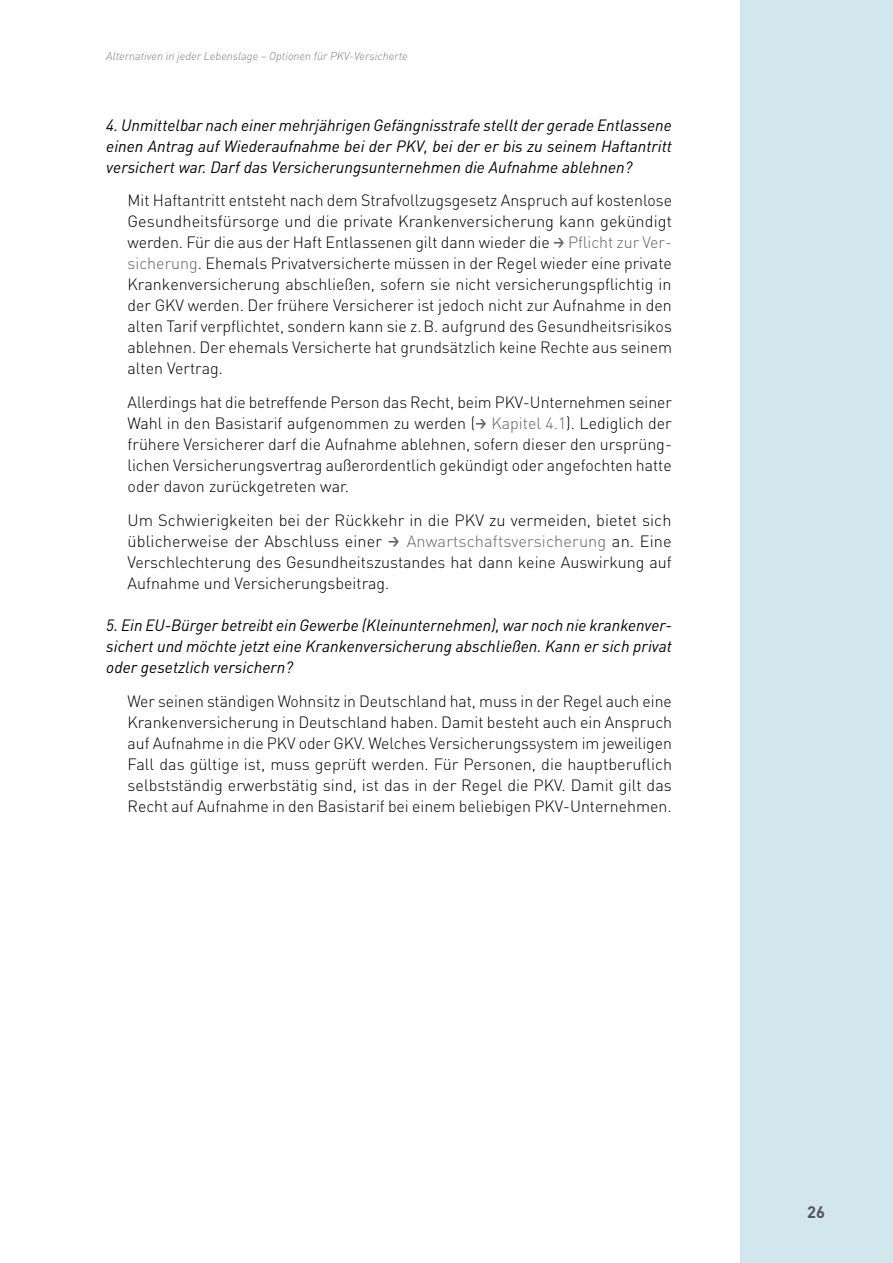
<style>
.page{position:relative;width:893px;height:1263px;background:#fff}
.page>*{position:absolute;margin:0;border:0;box-sizing:border-box;transform-origin:0 0}
.t1{font:700 16.5px "DINOT";color:#565656}
.t2{font:300 16.2px/21px "DINOT";color:#000;text-align:justify}
.t3{font:italic 16.2px/21px "DIN";color:#000;text-align:justify}
.t4{font:italic 300 11.25px "DIN";color:#7b7b7a}
.s1{font-family:"GD Vtype";font-weight:500;color:#636362}
.s2{color:#636362}
</style>
<div class="page">
<div style="left:740px;top:0;width:153px;height:1263px;background:#d2e6ed"></div>
<p class="t4" style="left:106px;top:49px;width:303px">Alternativen in jeder Lebenslage – Optionen für PKV-Versicherte</p>
<p class="t3" style="left:106px;top:114px;width:567px">4. Unmittelbar nach einer mehrjährigen Gefängnisstrafe stellt der gerade Entlassene einen Antrag auf Wiederaufnahme bei der PKV, bei der er bis zu seinem Haftantritt versichert war. Darf das Versicherungsunternehmen die Aufnahme ablehnen?</p>
<p class="t2" style="left:128px;top:189px;width:546px">Mit Haftantritt entsteht nach dem Strafvollzugsgesetz Anspruch auf kostenlose Gesundheitsfürsorge und die private Krankenversicherung kann gekündigt werden. Für die aus der Haft Entlassenen gilt dann wieder die <span class="s1">→</span> <span class="s2">Pflicht zur Ver&shy;sicherung</span>. Ehemals Privatversicherte müssen in der Regel wieder eine private Krankenversicherung abschließen, sofern sie nicht versicherungspflichtig in der GKV werden. Der frühere Versicherer ist jedoch nicht zur Aufnahme in den alten Tarif verpflichtet, sondern kann sie z.B. aufgrund des Gesundheitsrisikos ablehnen. Der ehemals Versicherte hat grundsätzlich keine Rechte aus seinem alten Vertrag.</p>
<p class="t2" style="left:128px;top:391px;width:546px">Allerdings hat die betreffende Person das Recht, beim PKV-Unternehmen seiner Wahl in den Basistarif aufgenommen zu werden (<span class="s1">→</span> <span class="s2">Kapitel 4.1</span>). Lediglich der frühere Versicherer darf die Aufnahme ablehnen, sofern dieser den ursprüng&shy;lichen Versicherungsvertrag außerordentlich gekündigt oder angefochten hatte oder davon zurückgetreten war.</p>
<p class="t2" style="left:128px;top:509px;width:546px">Um Schwierigkeiten bei der Rückkehr in die PKV zu vermeiden, bietet sich üblicherweise der Abschluss einer <span class="s1">→</span> <span class="s2">Anwartschaftsversicherung</span> an. Eine Verschlechterung des Gesundheitszustandes hat dann keine Auswirkung auf Aufnahme und Versicherungsbeitrag.</p>
<p class="t3" style="left:106px;top:614px;width:567px">5. Ein EU-Bürger betreibt ein Gewerbe (Kleinunternehmen), war noch nie krankenver&shy;sichert und möchte jetzt eine Krankenversicherung abschließen. Kann er sich privat oder gesetzlich versichern?</p>
<p class="t2" style="left:128px;top:690px;width:546px">Wer seinen ständigen Wohnsitz in Deutschland hat, muss in der Regel auch eine Krankenversicherung in Deutschland haben. Damit besteht auch ein Anspruch auf Aufnahme in die PKV oder GKV. Welches Versicherungssystem im jeweiligen Fall das gültige ist, muss geprüft werden. Für Personen, die hauptberuflich selbstständig erwerbstätig sind, ist das in der Regel die PKV. Damit gilt das Recht auf Aufnahme in den Basistarif bei einem beliebigen PKV-Unternehmen.</p>
<p class="t1" style="left:807px;top:1201px;width:19px">26</p>
</div>
